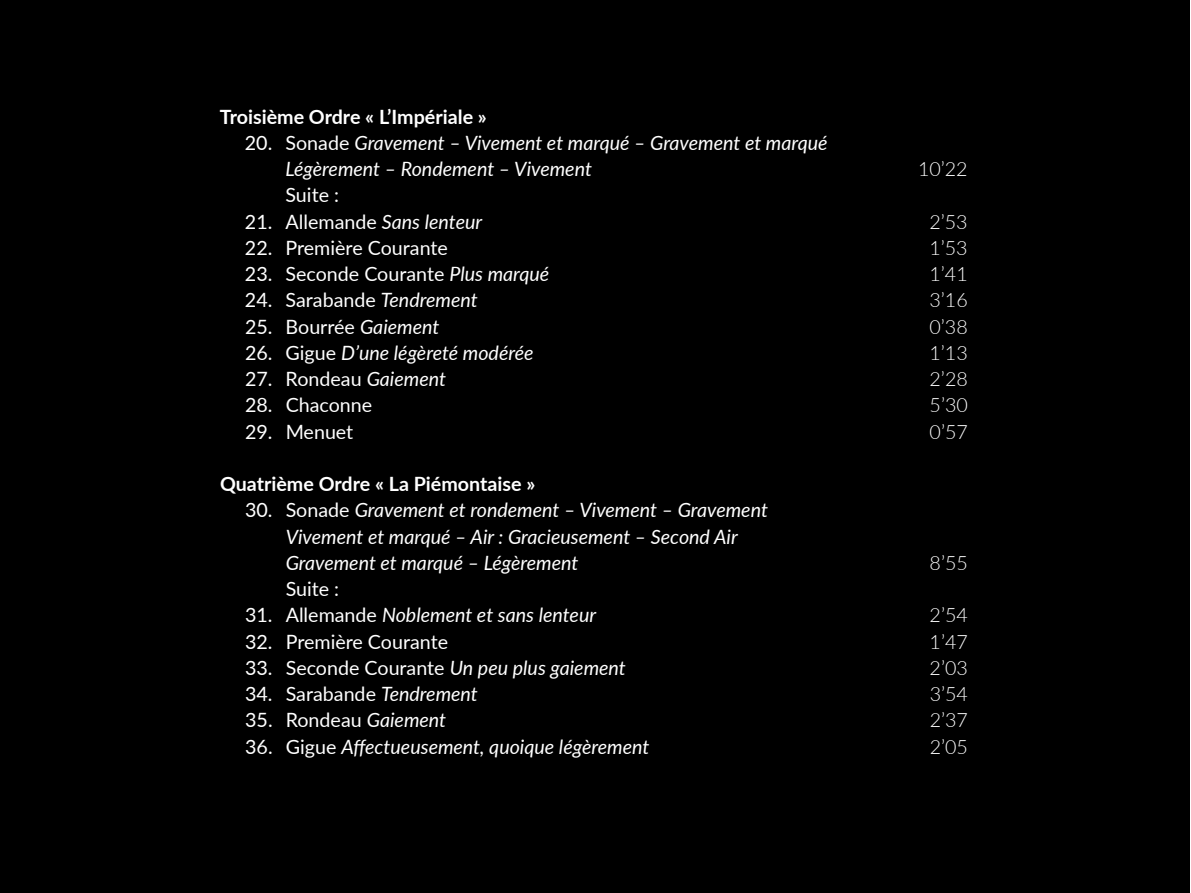
<style>
.page{position:relative;width:1191px;height:893px;background:#fff}
.page>*{position:absolute;margin:0;border:0;box-sizing:border-box;transform-origin:0 0}
.t1{font:italic 19.65px/26.2px "Lato";color:#fff}
.t2{font:19.65px "Lato";color:#fff}
.t3{font:300 19.65px "Lato";color:#fff}
.t4{font:700 19.65px "Lato";color:#fff}
.s1{font-style:normal}
.s2{font-style:italic}
</style>
<div class="page">
<div style="left:0;top:0;width:1190px;height:892px;background:#000"></div>
<p class="t4" style="left:220px;top:102px;width:269px">Troisième Ordre « L’Impériale »</p>
<p class="t1" style="left:286px;top:129px;width:544px;text-indent:-41px"><span class="s1">20. Sonade</span> Gravement – Vivement et marqué – Gravement et marqué<br>Légèrement – Rondement – Vivement</p>
<p class="t3" style="left:918px;top:155px;width:51px">10’22</p>
<p class="t2" style="left:286px;top:181px;width:55px">Suite :</p>
<p class="t2" style="left:245px;top:207px;width:239px">21. Allemande <span class="s2">Sans lenteur</span></p>
<p class="t3" style="left:929px;top:208px;width:40px">2’53</p>
<p class="t2" style="left:245px;top:234px;width:204px">22. Première Courante</p>
<p class="t3" style="left:929px;top:234px;width:40px">1’53</p>
<p class="t2" style="left:245px;top:260px;width:306px">23. Seconde Courante <span class="s2">Plus marqué</span></p>
<p class="t3" style="left:929px;top:260px;width:40px">1’41</p>
<p class="t2" style="left:245px;top:286px;width:234px">24. Sarabande <span class="s2">Tendrement</span></p>
<p class="t3" style="left:930px;top:287px;width:40px">3’16</p>
<p class="t2" style="left:245px;top:312px;width:196px">25. Bourrée <span class="s2">Gaiement</span></p>
<p class="t3" style="left:930px;top:313px;width:40px">0’38</p>
<p class="t1" style="left:245px;top:339px;width:290px"><span class="s1">26. Gigue</span> D’une légèreté modérée</p>
<p class="t3" style="left:930px;top:339px;width:40px">1’13</p>
<p class="t2" style="left:245px;top:365px;width:203px">27. Rondeau <span class="s2">Gaiement</span></p>
<p class="t3" style="left:930px;top:365px;width:40px">2’28</p>
<p class="t2" style="left:245px;top:391px;width:129px">28. Chaconne</p>
<p class="t3" style="left:930px;top:391px;width:40px">5’30</p>
<p class="t2" style="left:245px;top:417px;width:110px">29. Menuet</p>
<p class="t3" style="left:930px;top:418px;width:40px">0’57</p>
<p class="t4" style="left:220px;top:469px;width:317px">Quatrième Ordre « La Piémontaise »</p>
<p class="t1" style="left:286px;top:496px;width:484px;text-indent:-41px"><span class="s1">30. Sonade</span> Gravement et rondement – Vivement – Gravement<br>Vivement et marqué – Air : Gracieusement – Second Air<br>Gravement et marqué – Légèrement</p>
<p class="t3" style="left:930px;top:549px;width:40px">8’55</p>
<p class="t2" style="left:286px;top:575px;width:55px">Suite :</p>
<p class="t1" style="left:245px;top:601px;width:353px"><span class="s1">31. Allemande</span> Noblement et sans lenteur</p>
<p class="t3" style="left:930px;top:601px;width:40px">2’54</p>
<p class="t2" style="left:245px;top:627px;width:204px">32. Première Courante</p>
<p class="t3" style="left:930px;top:628px;width:40px">1’47</p>
<p class="t2" style="left:245px;top:653px;width:382px">33. Seconde Courante <span class="s2">Un peu plus gaiement</span></p>
<p class="t3" style="left:930px;top:654px;width:40px">2’03</p>
<p class="t2" style="left:245px;top:680px;width:234px">34. Sarabande <span class="s2">Tendrement</span></p>
<p class="t3" style="left:930px;top:680px;width:40px">3’54</p>
<p class="t2" style="left:245px;top:706px;width:203px">35. Rondeau <span class="s2">Gaiement</span></p>
<p class="t3" style="left:930px;top:706px;width:40px">2’37</p>
<p class="t1" style="left:245px;top:732px;width:406px"><span class="s1">36. Gigue</span> Affectueusement, quoique légèrement</p>
<p class="t3" style="left:930px;top:733px;width:40px">2’05</p>
</div>
